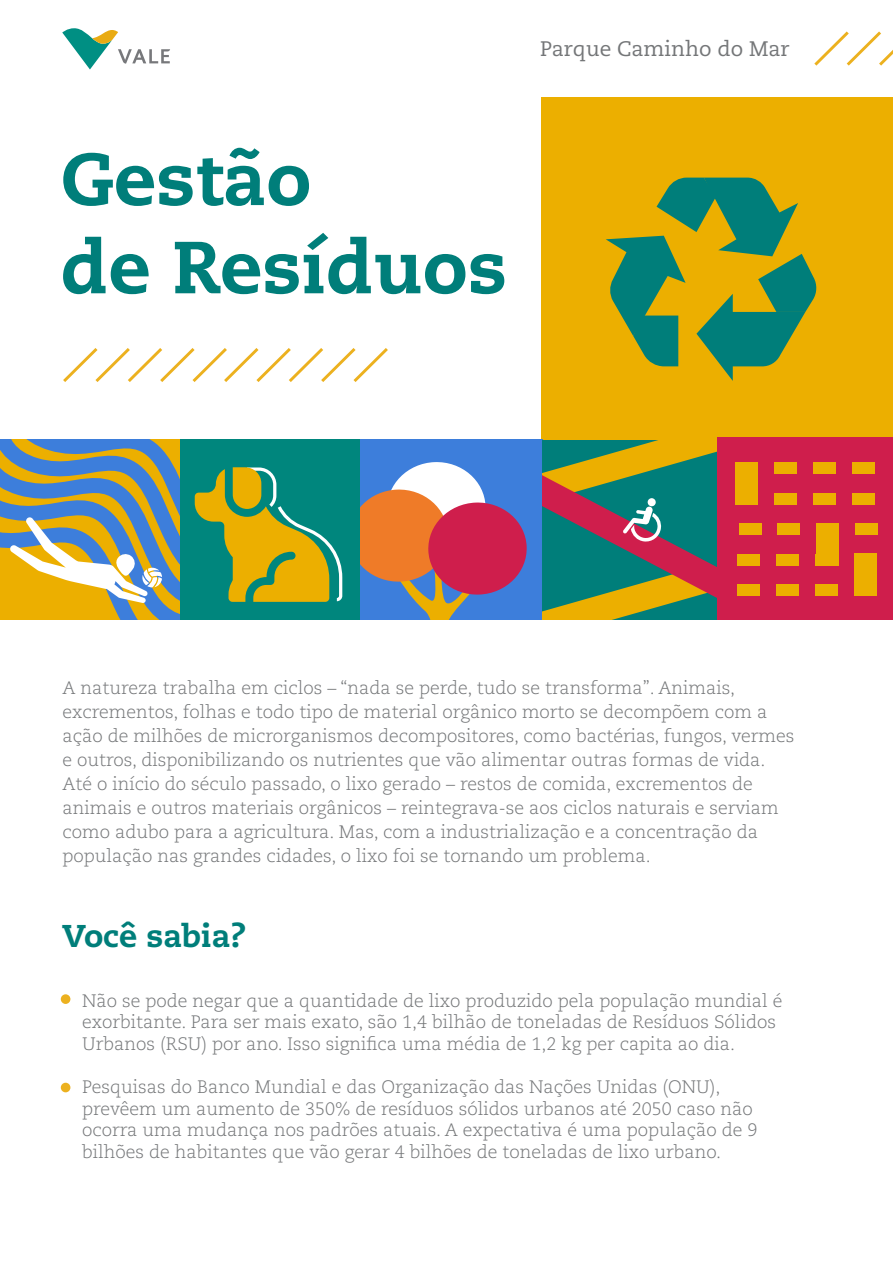
<style>
.page{position:relative;width:893px;height:1263px;background:#fff}
.page>*{position:absolute;margin:0;border:0;box-sizing:border-box;transform-origin:0 0}
.t1{font:800 73.5px/88.2px "Caecilia LT Std";color:#007e7a}
.t2{font:800 31.5px "Caecilia LT Std";color:#007e7a}
.t3{font:21px "Caecilia LT Std";color:#747678}
.t4{font:300 18px/24px "Caecilia LT Std";color:#747678}
</style>
<div class="page">
<div style="left:541px;top:97px;width:352px;height:346px;background:#ecaf00"></div>
<svg style="left:63px;top:348px;width:325px;height:34px"></svg>
<svg style="left:814px;top:31px;width:79px;height:35px"></svg>
<svg style="left:62px;top:28px;width:108px;height:41px"></svg>
<div style="left:360px;top:440px;width:182px;height:180px;background:#3d7edb"></div>
<svg style="left:361px;top:462px;width:166px;height:158px"></svg>
<svg style="left:0;top:440px;width:180px;height:180px;background:#a0a17b"></svg>
<div style="left:180px;top:440px;width:180px;height:180px;background:#00867d"></div>
<svg style="left:195px;top:467px;width:147px;height:135px"></svg>
<svg style="left:542px;top:440px;width:175px;height:180px;background:#5e7b57"></svg>
<div style="left:61px;top:994px;width:9px;height:10px;background:#ecb11f;border-radius:50%"></div>
<div style="left:61px;top:1083px;width:9px;height:9px;background:#ecb11f;border-radius:50%"></div>
<div style="left:717px;top:438px;width:176px;height:182px;background:#cf1e4c"></div>
<div style="left:735px;top:462px;width:23px;height:43px;background:#ecaf00"></div>
<div style="left:774px;top:462px;width:23px;height:12px;background:#ecaf00"></div>
<div style="left:813px;top:462px;width:22px;height:12px;background:#ecaf00"></div>
<div style="left:852px;top:462px;width:22px;height:12px;background:#ecaf00"></div>
<div style="left:774px;top:493px;width:23px;height:12px;background:#ecaf00"></div>
<div style="left:813px;top:493px;width:22px;height:12px;background:#ecaf00"></div>
<div style="left:852px;top:493px;width:22px;height:12px;background:#ecaf00"></div>
<div style="left:739px;top:523px;width:22px;height:12px;background:#ecaf00"></div>
<div style="left:778px;top:523px;width:22px;height:12px;background:#ecaf00"></div>
<div style="left:816px;top:523px;width:23px;height:43px;background:#ecaf00"></div>
<div style="left:855px;top:523px;width:23px;height:12px;background:#ecaf00"></div>
<div style="left:738px;top:554px;width:22px;height:12px;background:#ecaf00"></div>
<div style="left:776px;top:554px;width:23px;height:12px;background:#ecaf00"></div>
<div style="left:815px;top:554px;width:23px;height:12px;background:#ecaf00"></div>
<div style="left:738px;top:584px;width:22px;height:12px;background:#ecaf00"></div>
<div style="left:776px;top:584px;width:23px;height:12px;background:#ecaf00"></div>
<div style="left:815px;top:584px;width:23px;height:12px;background:#ecaf00"></div>
<div style="left:854px;top:554px;width:22px;height:42px;background:#ecaf00"></div>
<svg style="left:606px;top:178px;width:211px;height:203px"></svg>
<h1 class="t1" style="left:61px;top:135px;width:448px">Gestão<br>de Resíduos</h1>
<p class="t3" style="left:540px;top:36px;width:251px">Parque Caminho do Mar</p>
<p class="t4" style="left:63px;top:676px;width:734px">A natureza trabalha em ciclos – “nada se perde, tudo se transforma”. Animais, excrementos, folhas e todo tipo de material orgânico morto se decompõem com a ação de milhões de microrganismos decompositores, como bactérias, fungos, vermes e outros, disponibilizando os nutrientes que vão alimentar outras formas de vida.<br>Até o início do século passado, o lixo gerado – restos de comida, excrementos de animais e outros materiais orgânicos – reintegrava-se aos ciclos naturais e serviam como adubo para a agricultura. Mas, com a industrialização e a concentração da população nas grandes cidades, o lixo foi se tornando um problema.</p>
<h2 class="t2" style="left:62px;top:917px;width:185px">Você sabia?</h2>
<p class="t4" style="left:82px;top:990px;width:702px;line-height:21.6px">Não se pode negar que a quantidade de lixo produzido pela população mundial é exorbitante. Para ser mais exato, são 1,4 bilhão de toneladas de Resíduos Sólidos<br>Urbanos (RSU) por ano. Isso significa uma média de 1,2 kg per capita ao dia.</p>
<p class="t4" style="left:82px;top:1076px;width:677px;line-height:21.6px">Pesquisas do Banco Mundial e das Organização das Nações Unidas (ONU), prevêem um aumento de 350% de resíduos sólidos urbanos até 2050 caso não ocorra uma mudança nos padrões atuais. A expectativa é uma população de 9 bilhões de habitantes que vão gerar 4 bilhões de toneladas de lixo urbano.</p>
</div>
